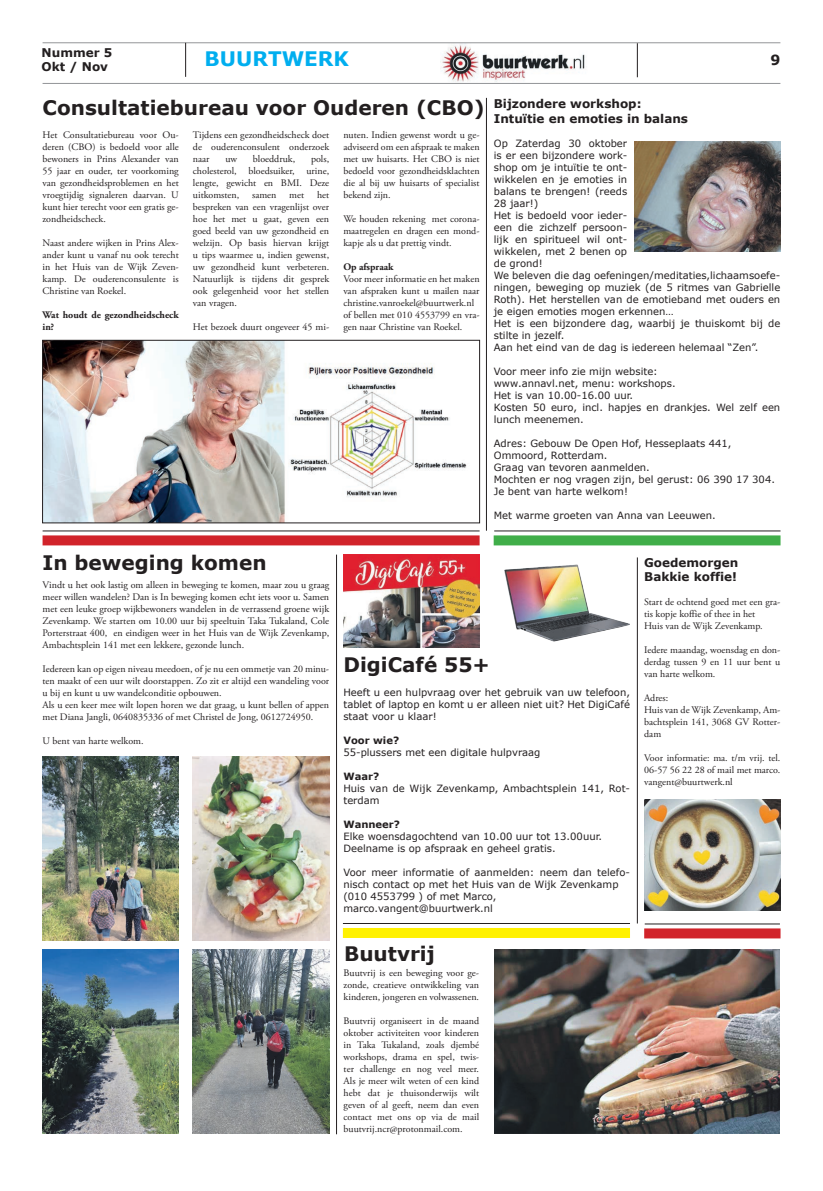
<style>
.page{position:relative;width:823px;height:1191px;background:#fff}
.page>*{position:absolute;margin:0;border:0;box-sizing:border-box;transform-origin:0 0}
.t1{font:700 20px "Verdana";color:#231f20}
.t2{font:700 20px "Verdana";color:#00aeef}
.t3{font:700 14px "Verdana";color:#231f20}
.t4{font:700 12px/14.4px "Verdana";color:#231f20}
.t5{font:10px/12px "Adobe Garamond Pro";color:#231f20;text-align:justify}
.t6{font:10px/12px "Verdana";color:#231f20}
.t7{font:700 10px/12px "Adobe Garamond Pro";color:#231f20}
.t8{font:700 10px "Verdana";color:#231f20}
</style>
<div class="page">
<hr style="left:336px;top:554px;width:1px;height:580px;background:#231f20">
<hr style="left:636px;top:557px;width:1px;height:366px;background:#231f20">
<hr style="left:486px;top:98px;width:1px;height:433px;background:#231f20">
<hr style="left:494px;top:531px;width:286px;height:1px;background:#231f20">
<div style="left:493px;top:535px;width:287px;height:10px;background:#40ae49"></div>
<hr style="left:644px;top:923px;width:135px;height:1px;background:#231f20">
<hr style="left:343px;top:923px;width:286px;height:1px;background:#231f20">
<hr style="left:43px;top:531px;width:436px;height:1px;background:#231f20">
<div style="left:43px;top:535px;width:436px;height:10px;background:#d1232a"></div>
<div style="left:643px;top:928px;width:137px;height:10px;background:#d1232a"></div>
<div style="left:343px;top:928px;width:286px;height:10px;background:#fff101"></div>
<img style="left:440px;top:44px;width:145px;height:39px">
<img style="left:634px;top:142px;width:145px;height:109px">
<img style="left:44px;top:342px;width:423px;height:179px">
<div style="left:42px;top:340px;width:437px;height:183px;border:1px solid #231f20"></div>
<img style="left:343px;top:554px;width:136px;height:93px">
<img style="left:644px;top:800px;width:135px;height:110px">
<img style="left:43px;top:756px;width:136px;height:184px">
<img style="left:43px;top:949px;width:136px;height:184px">
<img style="left:193px;top:756px;width:136px;height:184px">
<img style="left:193px;top:949px;width:136px;height:184px">
<img style="left:504px;top:564px;width:124px;height:78px">
<img style="left:494px;top:949px;width:285px;height:184px">
<hr style="left:43px;top:43px;width:737px;height:1px;background:#939598">
<hr style="left:43px;top:83px;width:737px;height:1px;background:#939598">
<hr style="left:185px;top:43px;width:1px;height:34px;background:#231f20">
<hr style="left:636px;top:43px;width:1px;height:34px;background:#231f20">
<p class="t4" style="left:42px;top:46px;width:72px">Nummer 5<br>Okt / Nov</p>
<h2 class="t3" style="left:769px;top:50px;width:11px">9</h2>
<h1 class="t2" style="left:204px;top:46px;width:146px">BUURTWERK</h1>
<h1 class="t1" style="left:43px;top:94px;width:443px">Consultatiebureau voor Ouderen (CBO)</h1>
<p class="t5" style="left:193px;top:129px;width:138px">Tijdens een gezondheidscheck doet de ouderenconsulent onderzoek naar</p>
<p class="t5" style="left:43px;top:129px;width:138px">Het Consultatiebureau voor Ou&shy;deren (CBO) is bedoeld voor alle bewoners in Prins Alexander van 55 jaar en ouder, ter voorkoming van gezondheidsproblemen en het vroegtijdig signaleren daarvan. U kunt hier terecht voor een gratis ge&shy;zondheidscheck.</p>
<p class="t5" style="left:43px;top:237px;width:138px">Naast andere wijken in Prins Alex&shy;ander kunt u vanaf nu ook terecht in het Huis van de Wijk Zeven&shy;kamp. De ouderenconsulente is Christine van Roekel.</p>
<p class="t7" style="left:43px;top:309px;width:138px">Wat houdt de gezondheidscheck in?</p>
<p class="t5" style="left:343px;top:129px;width:138px">nuten. Indien gewenst wordt u ge&shy;adviseerd om een afspraak te maken met uw huisarts. Het CBO is niet bedoeld voor gezondheidsklachten die al bij uw huisarts of specialist bekend zijn.</p>
<p class="t5" style="left:343px;top:213px;width:138px">We houden rekening met corona&shy;maatregelen en dragen een mond&shy;kapje als u dat prettig vindt.</p>
<p class="t7" style="left:343px;top:261px;width:52px">Op afspraak</p>
<p class="t5" style="left:343px;top:273px;width:138px;text-align:left">Voor meer informatie en het maken van afspraken kunt u mailen naar christine.vanroekel@buurtwerk.nl of bellen met 010 4553799 en vra&shy;gen naar Christine van Roekel.</p>
<p class="t5" style="left:193px;top:153px;width:138px;text-indent:118px">pols, cholesterol, bloedsuiker, urine, lengte, gewicht en BMI. Deze uitkomsten,</p>
<p class="t5" style="left:225px;top:153px;width:13px">uw</p>
<p class="t5" style="left:253px;top:153px;width:44px">bloeddruk,</p>
<p class="t5" style="left:193px;top:189px;width:138px;text-indent:124px">het bespreken van een vragenlijst over hoe het met u gaat, geven een goed beeld van uw gezondheid en welzijn. Op basis hiervan krijgt u tips waarmee u, indien gewenst, uw gezondheid kunt verbeteren.<br>Natuurlijk is tijdens dit gesprek ook gelegenheid voor het stellen van vragen.</p>
<p class="t5" style="left:193px;top:321px;width:138px">Het bezoek duurt ongeveer 45 mi-</p>
<p class="t5" style="left:252px;top:189px;width:26px">samen</p>
<p class="t5" style="left:289px;top:189px;width:16px">met</p>
<p class="t4" style="left:493px;top:97px;width:196px">Bijzondere workshop:<br>Intuïtie en emoties in balans</p>
<p class="t6" style="left:493px;top:137px;width:288px">Op Zaterdag 30 oktober<br>is er een bijzondere work-<br>shop om je intuïtie te ont-<br>wikkelen en je emoties in<br>balans te brengen! (reeds<br>28 jaar!)<br>Het is bedoeld voor ieder-<br>een die zichzelf persoon-<br>lijk en spiritueel wil ont-<br>wikkelen, met 2 benen op<br>de grond!<br>We beleven die dag oefeningen/meditaties,lichaamsoefe&shy;ningen, beweging op muziek (de 5 ritmes van Gabrielle<br>Roth). Het herstellen van de emotieband met ouders en je eigen emoties mogen erkennen…<br>Het is een bijzondere dag, waarbij je thuiskomt bij de stilte in jezelf.<br>Aan het eind van de dag is iedereen helemaal “Zen”.</p>
<p class="t6" style="left:493px;top:365px;width:288px">Voor meer info zie mijn website:<br>www.annavl.net, menu: workshops.<br>Het is van 10.00-16.00 uur.<br>Kosten 50 euro, incl. hapjes en drankjes. Wel zelf een lunch meenemen.</p>
<p class="t6" style="left:493px;top:437px;width:282px">Adres: Gebouw De Open Hof, Hesseplaats 441, Ommoord, Rotterdam.<br>Graag van tevoren aanmelden.<br>Mochten er nog vragen zijn, bel gerust: 06 390 17 304.<br>Je bent van harte welkom!</p>
<p class="t6" style="left:493px;top:509px;width:223px">Met warme groeten van Anna van Leeuwen.</p>
<h1 class="t1" style="left:43px;top:549px;width:225px">In beweging komen</h1>
<p class="t5" style="left:43px;top:579px;width:288px">Vindt u het ook lastig om alleen in beweging te komen, maar zou u graag meer willen wandelen? Dan is In beweging komen echt iets voor u. Samen met een leuke groep wijkbewoners wandelen in de verrassend groene wijk Zevenkamp. We starten om 10.00 uur bij speeltuin Taka Tukaland, Cole Porterstraat 400, en eindigen weer in het Huis van de Wijk Zevenkamp, Ambachtsplein 141 met een lekkere, gezonde lunch.</p>
<p class="t5" style="left:43px;top:663px;width:288px;text-align:left">Iedereen kan op eigen niveau meedoen, of je nu een ommetje van 20 minu&shy;ten maakt of een uur wilt doorstappen. Zo zit er altijd een wandeling voor u bij en kunt u uw wandelconditie opbouwen.<br>Als u een keer mee wilt lopen horen we dat graag, u kunt bellen of appen met Diana Jangli, 0640835336 of met Christel de Jong, 0612724950.</p>
<p class="t5" style="left:43px;top:735px;width:102px">U bent van harte welkom.</p>
<h1 class="t1" style="left:343px;top:651px;width:148px">DigiCafé 55+</h1>
<p class="t6" style="left:343px;top:686px;width:288px;text-align:justify">Heeft u een hulpvraag over het gebruik van uw telefoon, tablet of laptop en komt u er alleen niet uit? Het DigiCafé staat voor u klaar!</p>
<p class="t8" style="left:343px;top:733px;width:57px">Voor wie?</p>
<p class="t6" style="left:343px;top:746px;width:198px">55-plussers met een digitale hulpvraag</p>
<p class="t8" style="left:343px;top:769px;width:37px">Waar?</p>
<p class="t6" style="left:343px;top:782px;width:288px">Huis van de Wijk Zevenkamp, Ambachtsplein 141, Rot&shy;terdam</p>
<p class="t8" style="left:343px;top:817px;width:58px">Wanneer?</p>
<p class="t6" style="left:343px;top:830px;width:260px">Elke woensdagochtend van 10.00 uur tot 13.00uur.<br>Deelname is op afspraak en geheel gratis.</p>
<p class="t6" style="left:343px;top:866px;width:288px">Voor meer informatie of aanmelden: neem dan telefo&shy;nisch contact op met het Huis van de Wijk Zevenkamp (010 4553799 ) of met Marco, marco.vangent@buurtwerk.nl</p>
<h1 class="t1" style="left:344px;top:940px;width:92px">Buutvrij</h1>
<p class="t5" style="left:343px;top:967px;width:137px">Buutvrij is een beweging voor ge&shy;zonde, creatieve ontwikkeling van kinderen, jongeren en volwassenen.</p>
<p class="t5" style="left:343px;top:1015px;width:137px">Buutvrij organiseert in de maand oktober activiteiten voor kinderen in Taka Tukaland, zoals djembé workshops, drama en spel, twis&shy;ter challenge en nog veel meer.<br>Als je meer wilt weten of een kind hebt dat je thuisonderwijs wilt geven of al geeft, neem dan even contact met ons op via de mail buutvrij.ncr@protonmail.com.</p>
<p class="t4" style="left:643px;top:555px;width:96px">Goedemorgen<br>Bakkie koffie!</p>
<p class="t5" style="left:643px;top:596px;width:138px;text-align:left">Start de ochtend goed met een gra&shy;tis kopje koffie of thee in het<br>Huis van de Wijk Zevenkamp.</p>
<p class="t5" style="left:643px;top:644px;width:138px">Iedere maandag, woensdag en don&shy;derdag tussen 9 en 11 uur bent u van harte welkom.</p>
<p class="t5" style="left:643px;top:692px;width:138px;text-align:left">Adres:<br>Huis van de Wijk Zevenkamp, Am&shy;bachtsplein 141, 3068 GV Rotter&shy;dam</p>
<p class="t5" style="left:643px;top:752px;width:138px">Voor informatie: ma. t/m vrij. tel.<br>06-57 56 22 28 of mail met marco. vangent@buurtwerk.nl</p>
</div>
